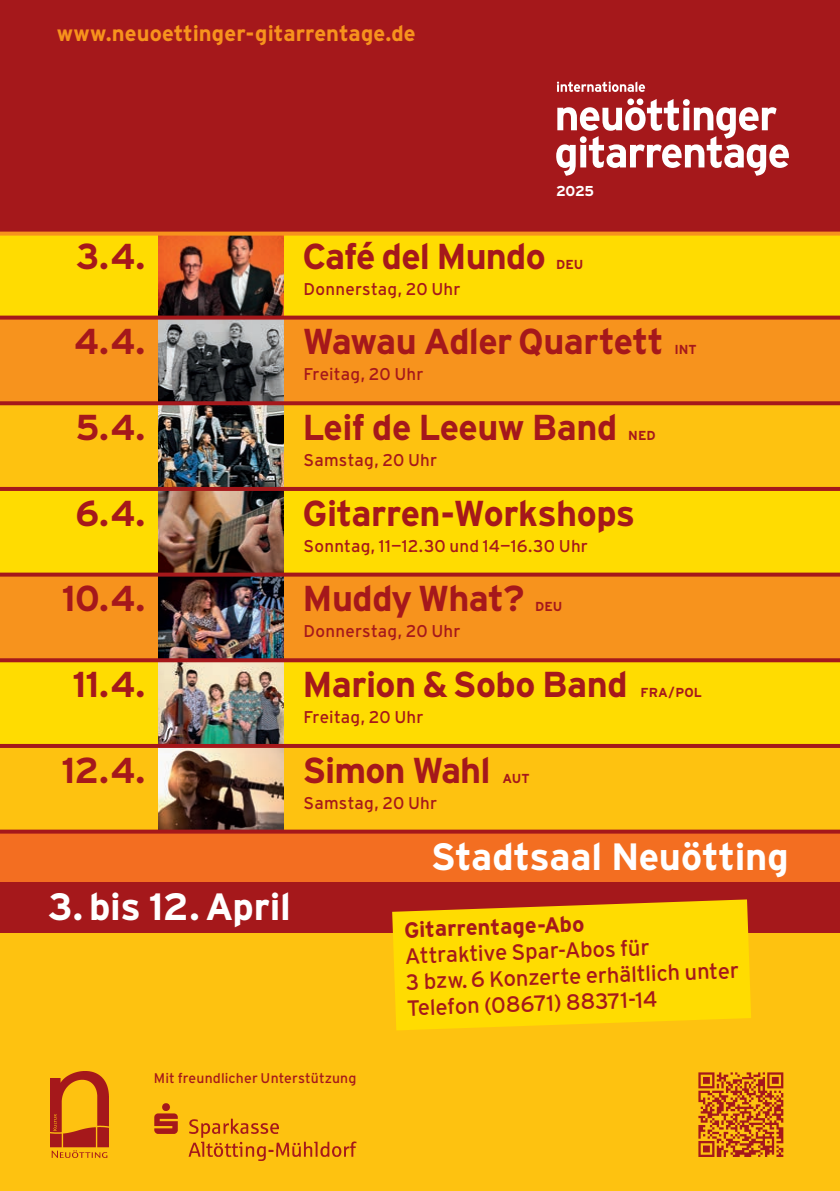
<style>
.page{position:relative;width:840px;height:1191px;background:#fff}
.page>*{position:absolute;margin:0;border:0;box-sizing:border-box;transform-origin:0 0}
.t1{font:700 38px "Interstate";letter-spacing:-.01em;color:#fff}
.t2{font:700 36px "Interstate";letter-spacing:-.02em;color:#a5181b}
.t3{font:22px/26px "Interstate";color:#a5181b}
.t4{font:700 22px "Interstate";letter-spacing:.005em;color:#f7931d}
.t5{font:700 22px "Interstate";color:#a5181b}
.t6{font:17px "Interstate";letter-spacing:.015em;color:#a5181b}
.t7{font:700 14.4px "Interstate";color:#fff}
.t8{font:14px "Interstate";letter-spacing:.01em;color:#a5181b}
.t9{font:700 13px "Interstate";letter-spacing:.005em;color:#a5181b}
</style>
<div class="page">
<div style="left:0;top:0;width:839px;height:247px;background:#a5181b"></div>
<div style="left:0;top:932px;width:839px;height:259px;background:#fec210"></div>
<div style="left:0;top:234px;width:839px;height:83px;background:#ffdc01"></div>
<div style="left:0;top:403px;width:839px;height:86px;background:#fec210"></div>
<div style="left:0;top:317px;width:839px;height:86px;background:#f7931d"></div>
<div style="left:0;top:489px;width:839px;height:85px;background:#ffdc01"></div>
<div style="left:0;top:574px;width:839px;height:86px;background:#f7931d"></div>
<div style="left:0;top:660px;width:839px;height:86px;background:#ffdc01"></div>
<div style="left:0;top:746px;width:839px;height:86px;background:#fec210"></div>
<div style="left:0;top:832px;width:839px;height:50px;background:#f36e21"></div>
<div style="left:0;top:882px;width:839px;height:50px;background:#a5181b"></div>
<svg style="left:556px;top:98px;width:232px;height:78px"></svg>
<svg style="left:556px;top:81px;width:88px;height:11px"></svg>
<img style="left:51px;top:1071px;width:58px;height:86px">
<img style="left:154px;top:1103px;width:203px;height:57px">
<img style="left:159px;top:236px;width:124px;height:79px">
<img style="left:159px;top:319px;width:124px;height:82px">
<img style="left:159px;top:405px;width:124px;height:167px">
<img style="left:159px;top:576px;width:124px;height:168px">
<img style="left:159px;top:748px;width:124px;height:81px">
<svg style="left:392px;top:899px;width:358px;height:131px;background:#fad003"></svg>
<svg style="left:0;top:231px;width:839px;height:1px"></svg>
<svg style="left:0;top:315px;width:839px;height:4px;background:#ad3017"></svg>
<svg style="left:0;top:401px;width:839px;height:4px;background:#a81f1b"></svg>
<hr style="left:0;top:487px;width:839px;height:4px;background:#a5181b">
<svg style="left:0;top:572px;width:839px;height:4px;background:#ae3117"></svg>
<svg style="left:0;top:658px;width:839px;height:4px;background:#a81f1b"></svg>
<hr style="left:0;top:744px;width:839px;height:4px;background:#a5181b">
<svg style="left:0;top:829px;width:839px;height:4px;background:#ae2f1a"></svg>
<svg style="left:0;top:232px;width:839px;height:4px;background:#f6981a"></svg>
<img style="left:698px;top:1072px;width:86px;height:85px">
<p class="t4" style="left:57px;top:20px;width:360px">www.neuoettinger-gitarrentage.de</p>
<p class="t7" style="left:556px;top:183px;width:39px">2025</p>
<p class="t2" style="left:76px;top:236px;width:70px">3.4.</p>
<p class="t2" style="left:302px;top:236px;width:244px">Café del Mundo</p>
<p class="t6" style="left:303px;top:279px;width:158px">Donnerstag, 20 Uhr</p>
<p class="t9" style="left:556px;top:257px;width:29px">DEU</p>
<p class="t2" style="left:74px;top:321px;width:72px">4.4.</p>
<p class="t2" style="left:302px;top:321px;width:362px">Wawau Adler Quartett</p>
<p class="t6" style="left:303px;top:365px;width:121px">Freitag, 20 Uhr</p>
<p class="t2" style="left:75px;top:407px;width:71px">5.4.</p>
<p class="t2" style="left:302px;top:407px;width:316px">Leif de Leeuw Band</p>
<p class="t6" style="left:303px;top:450px;width:135px">Samstag, 20 Uhr</p>
<p class="t9" style="left:628px;top:428px;width:29px">NED</p>
<p class="t2" style="left:75px;top:493px;width:71px">6.4.</p>
<p class="t2" style="left:302px;top:493px;width:334px">Gitarren-Workshops</p>
<p class="t6" style="left:303px;top:536px;width:286px">Sonntag, 11—12.30 und 14—16.30 Uhr</p>
<p class="t2" style="left:62px;top:578px;width:85px">10.4.</p>
<p class="t2" style="left:302px;top:578px;width:223px">Muddy What?</p>
<p class="t9" style="left:535px;top:599px;width:29px">DEU</p>
<p class="t6" style="left:303px;top:622px;width:158px">Donnerstag, 20 Uhr</p>
<p class="t9" style="left:674px;top:342px;width:24px">INT</p>
<p class="t2" style="left:72px;top:664px;width:74px">11.4.</p>
<p class="t2" style="left:302px;top:664px;width:326px">Marion &amp; Sobo Band</p>
<p class="t6" style="left:303px;top:707px;width:121px">Freitag, 20 Uhr</p>
<p class="t2" style="left:62px;top:750px;width:85px">12.4.</p>
<p class="t2" style="left:302px;top:750px;width:189px">Simon Wahl</p>
<p class="t6" style="left:303px;top:793px;width:135px">Samstag, 20 Uhr</p>
<p class="t9" style="left:502px;top:770px;width:29px">AUT</p>
<p class="t9" style="left:640px;top:685px;width:63px">FRA/POL</p>
<p class="t1" style="left:48px;top:885px;width:244px">3. bis 12. April</p>
<p class="t8" style="left:154px;top:1070px;width:204px">Mit freundlicher Unterstützung</p>
<p class="t1" style="left:430px;top:835px;width:359px">Stadtsaal Neuötting</p>
<p class="t5" style="left:403px;top:917px;width:182px;rotate:-2deg">Gitarrentage-Abo</p>
<p class="t3" style="left:404px;top:942px;width:334px;rotate:-2deg">Attraktive Spar-Abos für<br>3 bzw. 6 Konzerte erhältlich unter<br>Telefon (08671) 88371-14</p>
</div>
